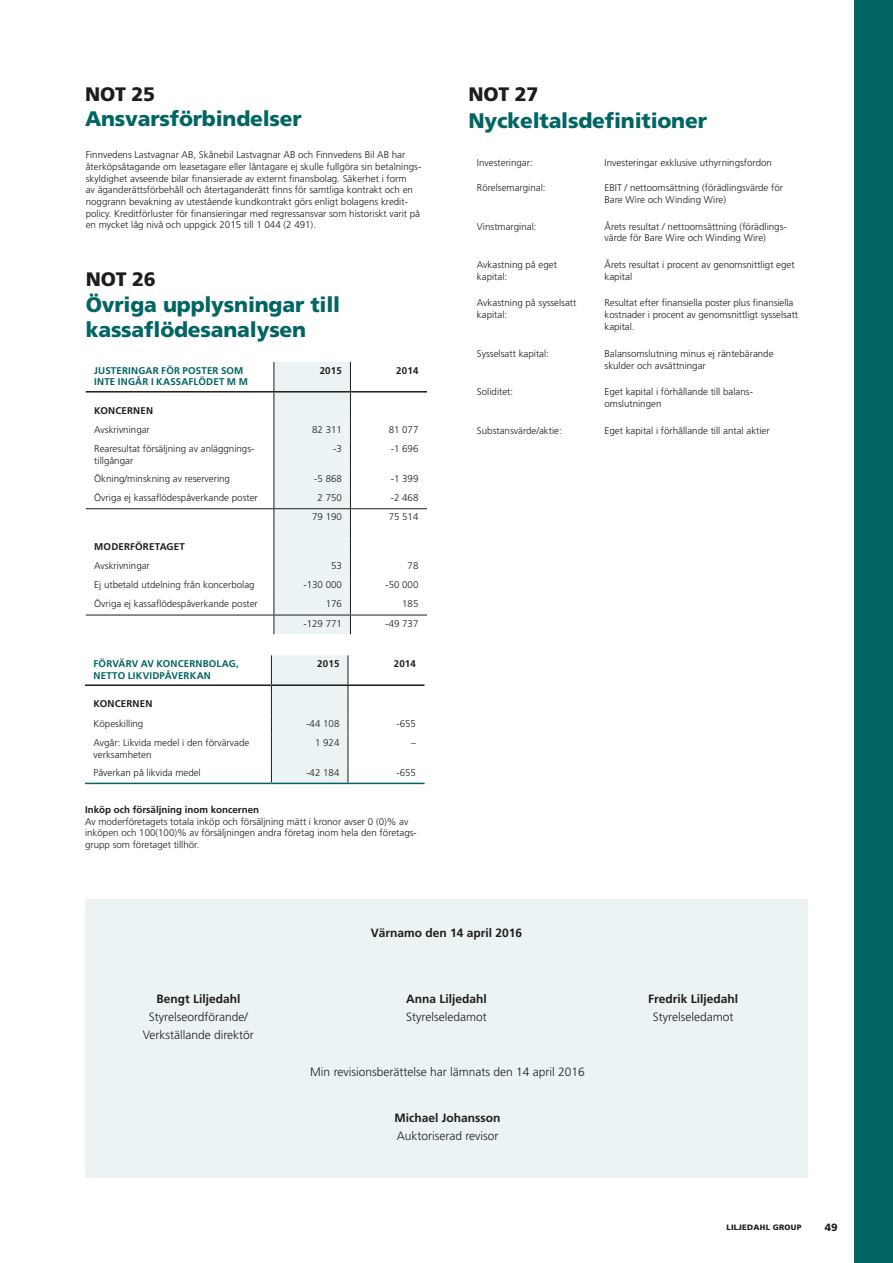
<style>
.page{position:relative;width:893px;height:1263px;background:#fff}
.page>*{position:absolute;margin:0;border:0;box-sizing:border-box;transform-origin:0 0}
.t1{font:900 21px/25.2px "Frutiger";letter-spacing:-.01em;color:#006563}
.t2{font:900 19.5px "Frutiger";letter-spacing:-.01em;color:#1d1d1b}
.t3{font:300 12px/18px "Frutiger";color:#1d1d1b;text-align:center}
.t4{font:700 12px "Frutiger";color:#1d1d1b}
.t5{font:900 10.5px "Frutiger";color:#1d1d1b}
.t6{font:300 9.75px/11.7px "Frutiger";color:#1d1d1b}
.t7{font:700 9.75px/11.7px "Frutiger";letter-spacing:.015em;color:#006563}
.t8{font:700 9.75px "Frutiger";letter-spacing:.015em;color:#1d1d1b}
.t9{font:900 7.8px "Frutiger";letter-spacing:.03em;color:#1d1d1b}
</style>
<div class="page">
<div style="left:85px;top:899px;width:723px;height:279px;background:#ecf3f4"></div>
<div style="left:855px;top:0;width:38px;height:1263px;background:#006563"></div>
<hr style="left:86px;top:391px;width:188px;height:1px;background:#1d1d1b">
<hr style="left:350px;top:391px;width:77px;height:1px;background:#1d1d1b">
<div style="left:274px;top:362px;width:77px;height:272px;background:#ecf3f4"></div>
<hr style="left:86px;top:508px;width:188px;height:1px;background:#1d1d1b">
<hr style="left:274px;top:508px;width:76px;height:1px;background:#1d1d1b">
<hr style="left:350px;top:508px;width:77px;height:1px;background:#1d1d1b">
<hr style="left:86px;top:615px;width:188px;height:1px;background:#1d1d1b">
<hr style="left:274px;top:615px;width:76px;height:1px;background:#1d1d1b">
<hr style="left:350px;top:615px;width:77px;height:1px;background:#1d1d1b">
<hr style="left:85px;top:684px;width:186px;height:2px;background:#1d1d1b">
<hr style="left:348px;top:684px;width:76px;height:2px;background:#1d1d1b">
<svg style="left:271px;top:655px;width:78px;height:128px;background:#e1e8e9"></svg>
<hr style="left:85px;top:783px;width:186px;height:1px;background:#006563">
<hr style="left:271px;top:783px;width:77px;height:1px;background:#006563">
<hr style="left:348px;top:783px;width:76px;height:1px;background:#006563">
<h2 class="t2" style="left:85px;top:82px;width:72px">NOT 25</h2>
<h1 class="t1" style="left:85px;top:106px;width:218px">Ansvarsförbindelser</h1>
<p class="t6" style="left:86px;top:149px;width:337px">Finnvedens Lastvagnar AB, Skånebil Lastvagnar AB och Finnvedens Bil AB har återköpsåtagande om leasetagare eller låntagare ej skulle fullgöra sin betalnings&shy;skyldighet avseende bilar finansierade av externt finansbolag. Säkerhet i form<br>av äganderättsförbehåll och återtaganderätt finns för samtliga kontrakt och en noggrann bevakning av utestående kundkontrakt görs enligt bolagens kredit&shy;policy. Kreditförluster för finansieringar med regressansvar som historiskt varit på en mycket låg nivå och uppgick 2015 till 1 044 (2 491).</p>
<h2 class="t2" style="left:86px;top:268px;width:72px">NOT 26</h2>
<h1 class="t1" style="left:86px;top:292px;width:256px">Övriga upplysningar till kassaflödesanalysen</h1>
<p class="t7" style="left:94px;top:364px;width:155px">JUSTERINGAR FÖR POSTER SOM<br>INTE INGÅR I KASSAFLÖDET M M</p>
<p class="t8" style="left:320px;top:364px;width:24px">2015</p>
<p class="t8" style="left:396px;top:364px;width:24px">2014</p>
<p class="t8" style="left:94px;top:405px;width:60px">KONCERNEN</p>
<p class="t6" style="left:94px;top:424px;width:57px">Avskrivningar</p>
<p class="t6" style="left:312px;top:424px;width:31px">82 311</p>
<p class="t6" style="left:389px;top:424px;width:31px">81 077</p>
<p class="t6" style="left:94px;top:443px;width:162px">Rearesultat försäljning av anläggnings&shy;tillgångar</p>
<p class="t6" style="left:333px;top:443px;width:10px">-3</p>
<p class="t6" style="left:391px;top:443px;width:29px">-1 696</p>
<p class="t6" style="left:94px;top:473px;width:137px">Ökning/minskning av reservering</p>
<p class="t6" style="left:314px;top:473px;width:29px">-5 868</p>
<p class="t6" style="left:391px;top:473px;width:29px">-1 399</p>
<p class="t6" style="left:94px;top:492px;width:165px">Övriga ej kassaflödespåverkande poster</p>
<p class="t6" style="left:318px;top:492px;width:26px">2 750</p>
<p class="t6" style="left:391px;top:492px;width:29px">-2 468</p>
<p class="t6" style="left:312px;top:511px;width:31px">79 190</p>
<p class="t6" style="left:389px;top:511px;width:31px">75 514</p>
<p class="t8" style="left:94px;top:541px;width:92px">MODERFÖRETAGET</p>
<p class="t6" style="left:94px;top:560px;width:57px">Avskrivningar</p>
<p class="t6" style="left:331px;top:560px;width:12px">53</p>
<p class="t6" style="left:408px;top:560px;width:12px">78</p>
<p class="t6" style="left:94px;top:579px;width:162px">Ej utbetald utdelning från koncerbolag</p>
<p class="t6" style="left:303px;top:579px;width:40px">-130 000</p>
<p class="t6" style="left:385px;top:579px;width:35px">-50 000</p>
<p class="t6" style="left:94px;top:598px;width:165px">Övriga ej kassaflödespåverkande poster</p>
<p class="t6" style="left:326px;top:598px;width:18px">176</p>
<p class="t6" style="left:402px;top:598px;width:18px">185</p>
<p class="t6" style="left:303px;top:617px;width:40px">-129 771</p>
<p class="t6" style="left:385px;top:617px;width:35px">-49 737</p>
<p class="t7" style="left:94px;top:658px;width:147px">FÖRVÄRV AV KONCERNBOLAG,<br>NETTO LIKVIDPÅVERKAN</p>
<p class="t8" style="left:317px;top:658px;width:24px">2015</p>
<p class="t8" style="left:394px;top:658px;width:24px">2014</p>
<p class="t8" style="left:94px;top:698px;width:60px">KONCERNEN</p>
<p class="t6" style="left:94px;top:718px;width:51px">Köpeskilling</p>
<p class="t6" style="left:306px;top:718px;width:35px">-44 108</p>
<p class="t6" style="left:396px;top:718px;width:21px">-655</p>
<p class="t6" style="left:94px;top:737px;width:157px">Avgår: Likvida medel i den förvärvade verksamheten</p>
<p class="t6" style="left:315px;top:737px;width:26px">1 924</p>
<p class="t6" style="left:411px;top:737px;width:6px">–</p>
<p class="t6" style="left:94px;top:767px;width:109px">Påverkan på likvida medel</p>
<p class="t6" style="left:306px;top:767px;width:35px">-42 184</p>
<p class="t6" style="left:396px;top:767px;width:21px">-655</p>
<p class="t8" style="left:85px;top:804px;width:176px">Inköp och försäljning inom koncernen</p>
<p class="t6" style="left:85px;top:815px;width:333px">Av moderföretagets totala inköp och försäljning mätt i kronor avser 0 (0)% av inköpen och 100(100)% av försäljningen andra företag inom hela den företags&shy;grupp som företaget tillhör.</p>
<h2 class="t2" style="left:468px;top:82px;width:72px">NOT 27</h2>
<h1 class="t1" style="left:468px;top:107px;width:240px">Nyckeltalsdefinitioner</h1>
<p class="t6" style="left:477px;top:157px;width:57px">Investeringar:</p>
<p class="t6" style="left:604px;top:157px;width:169px">Investeringar exklusive uthyrningsfordon</p>
<p class="t6" style="left:477px;top:182px;width:70px">Rörelsemarginal:</p>
<p class="t6" style="left:604px;top:182px;width:180px">EBIT / nettoomsättning (förädlingsvärde för<br>Bare Wire och Winding Wire)</p>
<p class="t6" style="left:477px;top:220px;width:61px">Vinstmarginal:</p>
<p class="t6" style="left:604px;top:220px;width:183px">Årets resultat / nettoomsättning (förädlings&shy;värde för Bare Wire och Winding Wire)</p>
<p class="t6" style="left:477px;top:259px;width:82px">Avkastning på eget kapital:</p>
<p class="t6" style="left:604px;top:259px;width:192px">Årets resultat i procent av genomsnittligt eget kapital</p>
<p class="t6" style="left:477px;top:297px;width:101px">Avkastning på sysselsatt kapital:</p>
<p class="t6" style="left:604px;top:297px;width:195px">Resultat efter finansiella poster plus finansiella kostnader i procent av genomsnittligt sysselsatt kapital.</p>
<p class="t6" style="left:477px;top:348px;width:74px">Sysselsatt kapital:</p>
<p class="t6" style="left:604px;top:348px;width:171px">Balansomslutning minus ej räntebärande skulder och avsättningar</p>
<p class="t6" style="left:477px;top:386px;width:38px">Soliditet:</p>
<p class="t6" style="left:604px;top:386px;width:149px">Eget kapital i förhållande till balans&shy;omslutningen</p>
<p class="t6" style="left:477px;top:425px;width:86px">Substansvärde/aktie:</p>
<p class="t6" style="left:604px;top:425px;width:167px">Eget kapital i förhållande till antal aktier</p>
<p class="t4" style="left:156px;top:992px;width:86px">Bengt Liljedahl</p>
<p class="t3" style="left:143px;top:1008px;width:113px">Styrelseordförande/<br>Verkställande direktör</p>
<p class="t4" style="left:371px;top:925px;width:153px">Värnamo den 14 april 2016</p>
<p class="t4" style="left:406px;top:992px;width:82px">Anna Liljedahl</p>
<p class="t3" style="left:406px;top:1008px;width:82px">Styrelseledamot</p>
<p class="t3" style="left:310px;top:1063px;width:276px">Min revisionsberättelse har lämnats den 14 april 2016</p>
<p class="t4" style="left:395px;top:1111px;width:107px">Michael Johansson</p>
<p class="t3" style="left:397px;top:1127px;width:103px">Auktoriserad revisor</p>
<p class="t4" style="left:648px;top:992px;width:91px">Fredrik Liljedahl</p>
<p class="t3" style="left:653px;top:1008px;width:82px">Styrelseledamot</p>
<p class="t9" style="left:726px;top:1222px;width:77px">LILJEDAHL GROUP</p>
<p class="t5" style="left:825px;top:1221px;width:14px">49</p>
</div>
